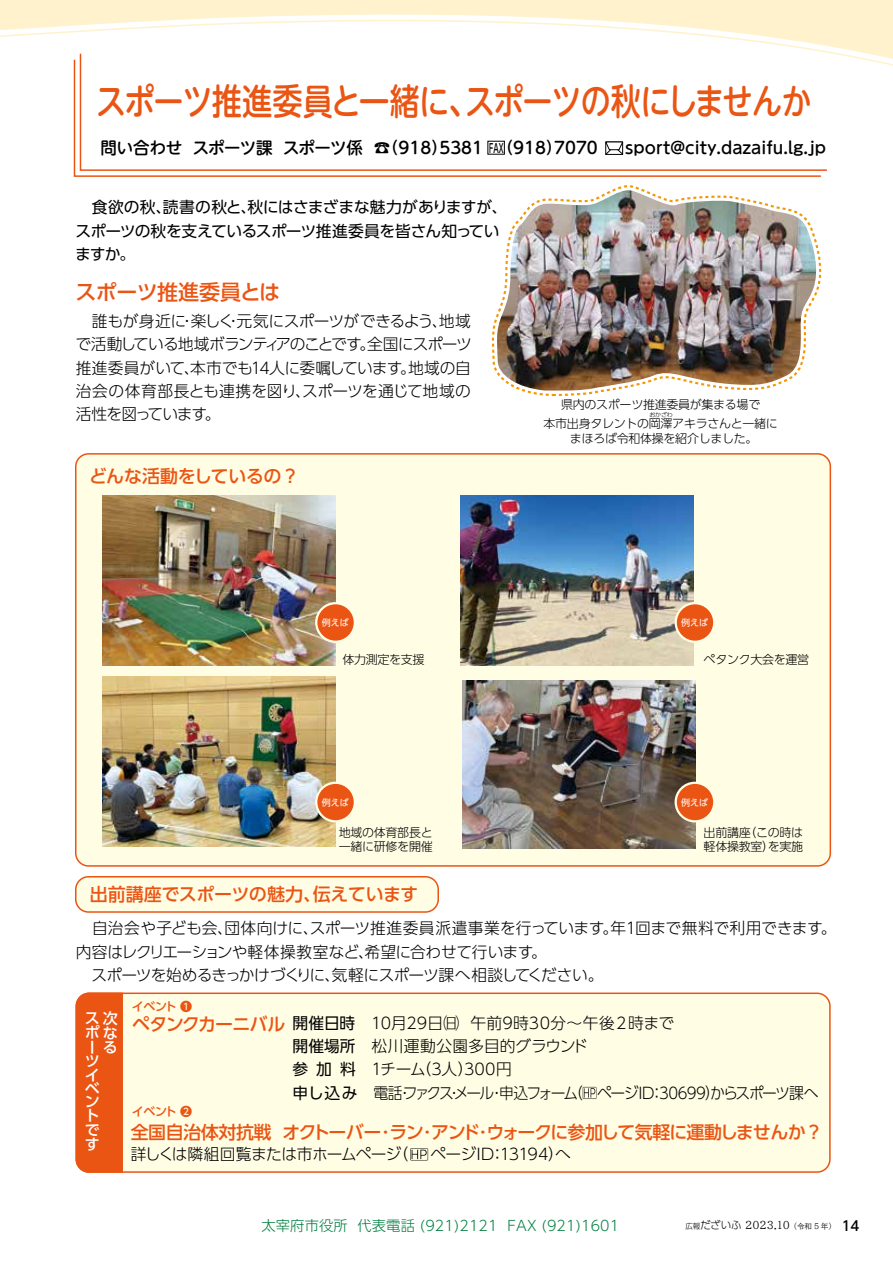
<style>
.page{position:relative;width:893px;height:1263px;background:#fff}
.page>*{position:absolute;margin:0;border:0;box-sizing:border-box;transform-origin:0 0}
.t1{font:36px "BIZ UDP Shin M Go Medium";color:#ea5514;scale:.84 1}
.t2{font:21px "BIZ UDP Shin Go Medium";color:#ea5514}
.t3{font:18px "BIZ UDP Shin Go Medium";letter-spacing:-.025em;color:#ea5514}
.t4{font:18px "BIZ UDP Shin Go Medium";color:#ea5514}
.t5{font:16.5px "BIZ UDP Shin M Go Medium";color:#000}
.t6{font:15.75px/23.2px "BIZ UDP Shin Go Light";letter-spacing:.01em;color:#000;text-align:justify}
.t7{font:15.75px/23.2px "BIZ UDP Shin Go Light";letter-spacing:-.015em;color:#000}
.t8{font:15.75px/23.2px "BIZ UDP Shin Go";letter-spacing:.005em;color:#000;text-align:justify}
.t9{font:15.75px "BIZ UDP Shin Go Light";letter-spacing:-.03em;color:#000}
.t10{font:15px/14.2px "BIZ UDP Shin Go Medium";color:#fff}
.t11{font:14.25px "BIZ UDP Shin Go Light";letter-spacing:.01em;color:#007f40}
.t12{font:12.45px "BIZ UDP Shin Go Medium";color:#000;scale:.56 1}
.t13{font:12px/14.2px "BIZ UD Shin Go Light";letter-spacing:-.025em;color:#000}
.t14{font:12px "BIZ UDP Shin Go Medium";color:#ea5514}
.t15{font:10.5px "BIZ UDP Mincho Medium";color:#000}
.t16{font:9px "BIZ UD Shin Go";color:#fff}
.t17{font:6px "BIZ UD Shin Go Light";color:#000}
.s1{font-family:"BIZ UDP Shin Go"}
.s2{font-family:"BIZ UDP Shin Go Light";font-size:7.5px}
.s3{font-family:"BIZ UDP Shin Go Light"}
.s4{font-size:7.5px}
.s5{font-family:"BIZ UDP Shin Go Medium";font-size:13.5px}
</style>
<div class="page">
<div style="left:76px;top:454px;width:754px;height:412px;background:#fffde4;border-radius:13px"></div>
<div style="left:75px;top:453px;width:756px;height:414px;border:2px solid #ea5514;border-radius:13px"></div>
<svg style="left:73px;top:69px;width:749px;height:108px"></svg>
<div style="left:76px;top:877px;width:362px;height:35px;background:#fffde4;border-radius:13px"></div>
<div style="left:75px;top:876px;width:364px;height:37px;border:2px solid #ea5514;border-radius:13px"></div>
<svg style="left:605px;top:142px;width:18px;height:13px"></svg>
<img style="left:492px;top:185px;width:330px;height:212px">
<div style="left:76px;top:993px;width:754px;height:179px;background:#fffde4;border-radius:13px"></div>
<div style="left:76px;top:992px;width:755px;height:181px;border:2px solid #ea5514;border-radius:13px"></div>
<div style="left:75px;top:992px;width:49px;height:181px;background:#ea5514"></div>
<img style="left:461px;top:496px;width:233px;height:169px">
<img style="left:462px;top:680px;width:233px;height:169px">
<img style="left:103px;top:496px;width:233px;height:169px">
<img style="left:103px;top:677px;width:233px;height:169px">
<div style="left:316px;top:603px;width:39px;height:39px;background:#ea5514;border-radius:50%"></div>
<div style="left:315px;top:602px;width:41px;height:41px;border:2px solid #fffde4;border-radius:50%"></div>
<div style="left:316px;top:783px;width:39px;height:38px;background:#ea5514;border-radius:50%"></div>
<div style="left:315px;top:782px;width:41px;height:40px;border:2px solid #fffde4;border-radius:50%"></div>
<div style="left:676px;top:603px;width:38px;height:39px;background:#ea5514;border-radius:50%"></div>
<div style="left:675px;top:602px;width:40px;height:41px;border:2px solid #fffde4;border-radius:50%"></div>
<div style="left:676px;top:783px;width:38px;height:38px;background:#ea5514;border-radius:50%"></div>
<div style="left:675px;top:782px;width:40px;height:40px;border:2px solid #fffde4;border-radius:50%"></div>
<svg style="left:410px;top:1148px;width:18px;height:12px"></svg>
<svg style="left:583px;top:1087px;width:13px;height:12px"></svg>
<svg style="left:0;top:0;width:893px;height:69px"></svg>
<h1 class="t1" style="left:97px;top:84px;width:852px">スポーツ推進委員と一緒に、スポーツの秋にしませんか</h1>
<p class="t5" style="left:100px;top:140px;width:727px">問い合わせ　スポーツ課　スポーツ係　☎（918）5381　　（918）7070　 sport@city.dazaifu.lg.jp</p>
<p class="t12" style="left:489px;top:142px;width:27px">FAX</p>
<p class="t8" style="left:76px;top:196px;width:425px;text-indent:16px">食欲の秋、読書の秋と、秋にはさまざまな魅力がありますが、スポーツの秋を支えているスポーツ推進委員を皆さん知っていますか。</p>
<h2 class="t2" style="left:76px;top:281px;width:206px">スポーツ推進委員とは</h2>
<p class="t6" style="left:76px;top:310px;width:397px;text-indent:16px">誰もが身近に・楽しく・元気にスポーツができるよう、地域で活動している地域ボランティアのことです。全国にスポーツ推進委員がいて、本市でも１４人に委嘱しています。地域の自治会の体育部長とも連携を図り、スポーツを通じて地域の活性を図っています。</p>
<p class="t4" style="left:90px;top:467px;width:211px">どんな活動をしているの？</p>
<p class="t16" style="left:322px;top:618px;width:28px">例えば</p>
<p class="t13" style="left:544px;top:395px;width:236px;line-height:19.5px;text-align:center">県内のスポーツ推進委員が集まる場で<br>本市出身タレントの岡澤アキラさんと一緒に</p>
<p class="t13" style="left:570px;top:431px;width:189px">まほろば令和体操を紹介しました。</p>
<p class="t17" style="left:649px;top:411px;width:25px">おかざわ</p>
<p class="t16" style="left:681px;top:618px;width:28px">例えば</p>
<p class="t13" style="left:342px;top:652px;width:84px">体力測定を支援</p>
<p class="t13" style="left:704px;top:652px;width:107px">ペタンク大会を運営</p>
<p class="t16" style="left:322px;top:798px;width:28px">例えば</p>
<p class="t16" style="left:681px;top:798px;width:28px">例えば</p>
<p class="t13" style="left:339px;top:825px;width:95px">地域の体育部長と一緒に研修を開催</p>
<p class="t13" style="left:704px;top:825px;width:101px">出前講座（この時は軽体操教室）を実施</p>
<p class="t4" style="left:90px;top:885px;width:330px">出前講座でスポーツの魅力、伝えています</p>
<p class="t6" style="left:92px;top:917px;width:739px">自治会や子ども会、団体向けに、スポーツ推進委員派遣事業を行っています。年１回まで無料で利用できます。</p>
<p class="t6" style="left:76px;top:940px;width:466px">内容はレクリエーションや軽体操教室など、希望に合わせて行います。</p>
<p class="t6" style="left:92px;top:963px;width:506px">スポーツを始めるきっかけづくりに、気軽にスポーツ課へ相談してください。</p>
<p class="t10" style="left:85px;top:1011px;width:34px">ス次ポなー<br>ツ<br>イ<br>ベ</p>
<p class="t10" style="left:85px;top:1095px;width:16px;line-height:13.8px;text-align:justify">ントです</p>
<p class="t10" style="left:103px;top:1040px;width:15px">る</p>
<p class="t14" style="left:132px;top:1000px;width:61px">イベント ❶</p>
<p class="t7" style="left:293px;top:1011px;width:527px"><span class="s1">開催日時</span> 10月29日㈰　午前９時30分～午後２時まで<br><span class="s1">開催場所</span> 松川運動公園多目的グラウンド<br><span class="s1">参加料</span> １チーム（３人）３００円<br><span class="s1">申し込み</span> 電話・ファクス・メール・申込フォーム（ ページID：30699）からスポーツ課へ</p>
<p class="t3" style="left:131px;top:1123px;width:694px">全国自治体対抗戦　オクトーバー・ラン・アンド・ウォークに参加して気軽に運動しませんか？</p>
<p class="t6" style="left:131px;top:1143px;width:279px">詳しくは隣組回覧または市ホームページ（</p>
<p class="t9" style="left:430px;top:1146px;width:142px">ページＩＤ：13194）へ</p>
<p class="t3" style="left:132px;top:1015px;width:155px">ペタンクカーニバル</p>
<p class="t14" style="left:132px;top:1106px;width:61px">イベント ❷</p>
<p class="t11" style="left:261px;top:1219px;width:359px">太宰府市役所　代表電話 (921)2121 FAX (921)1601</p>
<p class="t15" style="left:685px;top:1219px;width:175px"><span class="s2">広報</span><span class="s3">だざいふ</span> 2023.10 <span class="s4">（令和 5 年）</span> <span class="s5">14</span></p>
</div>
